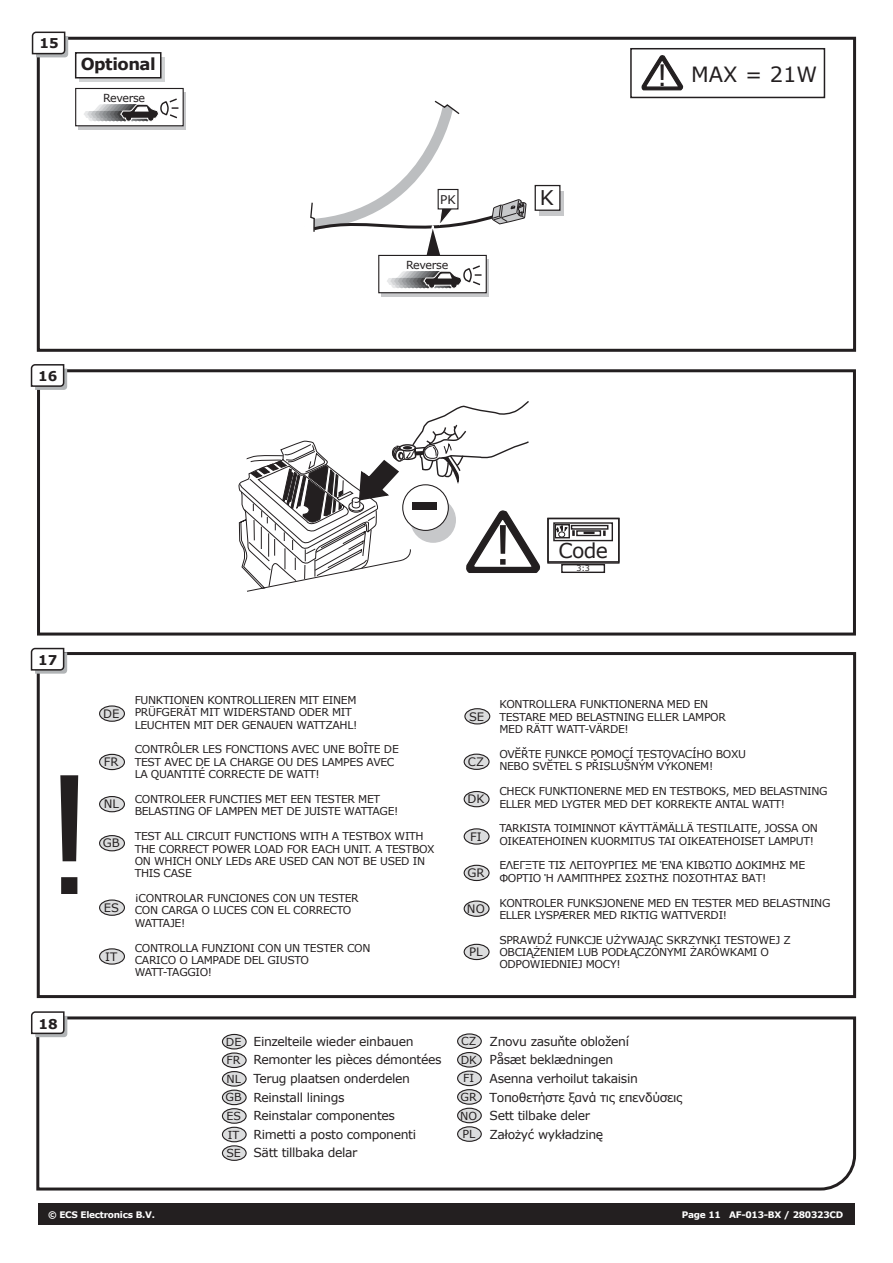
<style>
.page{position:relative;width:893px;height:1263px;background:#fff}
.page>*{position:absolute;margin:0;border:0;box-sizing:border-box;transform-origin:0 0}
.t1{font:54.45px "Verdana";color:#231f20}
.t2{font:21px "Verdana";color:#231f20}
.t3{font:20.4px "Verdana";color:#231f20}
.t4{font:20.25px "Verdana";color:#231f20}
.t5{font:700 16.5px "Verdana";letter-spacing:-.03em;color:#231f20}
.t6{font:700 13.5px "Verdana";color:#231f20}
.t7{font:12.45px/18.6px "Verdana";letter-spacing:-.03em;color:#231f20}
.t8{font:12px "Verdana";color:#231f20}
.t9{font:11.7px "Verdana";color:#231f20}
.t10{font:11.1px/18.6px "Verdana";color:#231f20}
.t11{font:11.1px "Verdana";letter-spacing:-.03em;color:#231f20}
.t12{font:10.8px/12.5px "Verdana";letter-spacing:-.03em;color:#231f20}
.t13{font:700 9px "Verdana";letter-spacing:-.03em;color:#fff}
.t14{font:7.95px "Verdana";color:#231f20}
.s1{font-size:29.55px}
</style>
<div class="page">
<div style="left:38px;top:1203px;width:817px;height:21px;background:#231f20"></div>
<div style="left:37px;top:37px;width:819px;height:315px;border:3px solid #231f20"></div>
<svg style="left:31px;top:31px;width:37px;height:26px"></svg>
<svg style="left:60px;top:775px;width:18px;height:119px"></svg>
<div style="left:100px;top:706px;width:24px;height:15px;background:#dcddde;border-radius:50%"></div>
<div style="left:99px;top:705px;width:26px;height:17px;border:1px solid #231f20;border-radius:50%"></div>
<div style="left:100px;top:754px;width:24px;height:15px;background:#dcddde;border-radius:50%"></div>
<div style="left:99px;top:754px;width:26px;height:16px;border:1px solid #231f20;border-radius:50%"></div>
<div style="left:100px;top:796px;width:24px;height:16px;background:#dcddde;border-radius:50%"></div>
<div style="left:99px;top:796px;width:26px;height:16px;border:1px solid #231f20;border-radius:50%"></div>
<div style="left:100px;top:836px;width:24px;height:15px;background:#dcddde;border-radius:50%"></div>
<div style="left:99px;top:835px;width:26px;height:16px;border:1px solid #231f20;border-radius:50%"></div>
<div style="left:100px;top:900px;width:24px;height:15px;background:#dcddde;border-radius:50%"></div>
<div style="left:99px;top:899px;width:26px;height:17px;border:1px solid #231f20;border-radius:50%"></div>
<div style="left:100px;top:949px;width:24px;height:15px;background:#dcddde;border-radius:50%"></div>
<div style="left:99px;top:948px;width:26px;height:17px;border:1px solid #231f20;border-radius:50%"></div>
<div style="left:465px;top:709px;width:25px;height:15px;background:#dcddde;border-radius:50%"></div>
<div style="left:464px;top:708px;width:26px;height:16px;border:1px solid #231f20;border-radius:50%"></div>
<div style="left:464px;top:754px;width:25px;height:15px;background:#dcddde;border-radius:50%"></div>
<div style="left:464px;top:754px;width:26px;height:16px;border:1px solid #231f20;border-radius:50%"></div>
<div style="left:464px;top:791px;width:25px;height:16px;background:#dcddde;border-radius:50%"></div>
<div style="left:464px;top:791px;width:26px;height:16px;border:1px solid #231f20;border-radius:50%"></div>
<div style="left:464px;top:829px;width:25px;height:15px;background:#dcddde;border-radius:50%"></div>
<div style="left:464px;top:828px;width:26px;height:17px;border:1px solid #231f20;border-radius:50%"></div>
<div style="left:464px;top:865px;width:25px;height:15px;background:#dcddde;border-radius:50%"></div>
<div style="left:464px;top:865px;width:26px;height:16px;border:1px solid #231f20;border-radius:50%"></div>
<div style="left:464px;top:901px;width:25px;height:15px;background:#dcddde;border-radius:50%"></div>
<div style="left:464px;top:900px;width:26px;height:17px;border:1px solid #231f20;border-radius:50%"></div>
<div style="left:464px;top:944px;width:25px;height:15px;background:#dcddde;border-radius:50%"></div>
<div style="left:464px;top:944px;width:26px;height:16px;border:1px solid #231f20;border-radius:50%"></div>
<div style="left:37px;top:652px;width:819px;height:346px;border:3px solid #231f20"></div>
<svg style="left:37px;top:369px;width:819px;height:267px"></svg>
<svg style="left:30px;top:364px;width:37px;height:26px"></svg>
<svg style="left:30px;top:647px;width:37px;height:27px"></svg>
<svg style="left:35px;top:1016px;width:822px;height:175px"></svg>
<svg style="left:31px;top:1011px;width:36px;height:26px"></svg>
<svg style="left:381px;top:289px;width:108px;height:7px"></svg>
<div style="left:378px;top:255px;width:109px;height:38px;background:#fff;border:1px solid #231f20"></div>
<svg style="left:310px;top:100px;width:217px;height:189px"></svg>
<svg style="left:78px;top:92px;width:108px;height:38px"></svg>
<div style="left:75px;top:88px;width:109px;height:38px;background:#fff;border:1px solid #231f20"></div>
<svg style="left:84px;top:98px;width:95px;height:24px"></svg>
<div style="left:79px;top:57px;width:85px;height:25px;background:linear-gradient(to right,#d1d3d4,#d1d3d4)"></div>
<div style="left:75px;top:52px;width:87px;height:26px;background:#fff;border:2px solid #231f20"></div>
<div style="left:630px;top:48px;width:195px;height:50px;border:2px solid #231f20"></div>
<svg style="left:641px;top:55px;width:43px;height:36px"></svg>
<div style="left:539px;top:191px;width:25px;height:25px;background:#c7c8ca"></div>
<div style="left:535px;top:185px;width:25px;height:26px;background:#fff;border:1px solid #231f20"></div>
<p class="t6" style="left:39px;top:34px;width:21px">15</p>
<h3 class="t5" style="left:81px;top:53px;width:77px">Optional</h3>
<h2 class="t2" style="left:656px;top:60px;width:162px"><span class="s1">!</span> MAX = 21W</h2>
<p class="t11" style="left:103px;top:90px;width:44px">Reverse</p>
<p class="t8" style="left:440px;top:191px;width:17px">PK</p>
<p class="t11" style="left:406px;top:257px;width:44px">Reverse</p>
<h3 class="t4" style="left:540px;top:183px;width:16px">K</h3>
<p class="t6" style="left:38px;top:367px;width:21px">16</p>
<p class="t6" style="left:38px;top:651px;width:21px">17</p>
<p class="t6" style="left:38px;top:1014px;width:21px">18</p>
<h1 class="t1" style="left:492px;top:507px;width:23px">!</h1>
<h3 class="t3" style="left:558px;top:536px;width:51px">Code</h3>
<p class="t14" style="left:577px;top:563px;width:15px">3:3</p>
<p class="t9" style="left:103px;top:705px;width:18px">DE</p>
<p class="t9" style="left:104px;top:754px;width:16px">FR</p>
<p class="t9" style="left:104px;top:796px;width:17px">NL</p>
<p class="t9" style="left:103px;top:835px;width:18px">GB</p>
<p class="t9" style="left:104px;top:900px;width:17px">ES</p>
<p class="t9" style="left:105px;top:948px;width:14px">IT</p>
<p class="t12" style="left:135px;top:694px;width:224px">FUNKTIONEN KONTROLLIEREN MIT EINEM<br>PRÜFGERÄT MIT WIDERSTAND ODER MIT<br>LEUCHTEN MIT DER GENAUEN WATTZAHL!</p>
<p class="t12" style="left:135px;top:743px;width:266px">CONTRÔLER LES FONCTIONS AVEC UNE BOÎTE DE<br>TEST AVEC DE LA CHARGE OU DES LAMPES AVEC<br>LA QUANTITÉ CORRECTE DE WATT!</p>
<p class="t12" style="left:135px;top:793px;width:265px">CONTROLEER FUNCTIES MET EEN TESTER MET<br>BELASTING OF LAMPEN MET DE JUISTE WATTAGE!</p>
<p class="t12" style="left:135px;top:830px;width:301px">TEST ALL CIRCUIT FUNCTIONS WITH A TESTBOX WITH THE CORRECT POWER LOAD FOR EACH UNIT. A TESTBOX ON WHICH ONLY LEDs ARE USED CAN NOT BE USED IN THIS CASE</p>
<p class="t12" style="left:135px;top:892px;width:226px">¡CONTROLAR FUNCIONES CON UN TESTER<br>CON CARGA O LUCES CON EL CORRECTO<br>WATTAJE!</p>
<p class="t12" style="left:135px;top:941px;width:237px">CONTROLLA FUNZIONI CON UN TESTER CON<br>CARICO O LAMPADE DEL GIUSTO<br>WATT-TAGGIO!</p>
<p class="t9" style="left:469px;top:708px;width:17px">SE</p>
<p class="t9" style="left:468px;top:754px;width:18px">CZ</p>
<p class="t9" style="left:467px;top:791px;width:19px">DK</p>
<p class="t9" style="left:470px;top:828px;width:13px">FI</p>
<p class="t9" style="left:467px;top:865px;width:19px">GR</p>
<p class="t9" style="left:467px;top:901px;width:19px">NO</p>
<p class="t9" style="left:469px;top:944px;width:15px">PL</p>
<p class="t12" style="left:499px;top:698px;width:228px">KONTROLLERA FUNKTIONERNA MED EN<br>TESTARE MED BELASTNING ELLER LAMPOR<br>MED RÄTT WATT-VÄRDE!</p>
<p class="t12" style="left:499px;top:748px;width:248px">OVĔŘTE FUNKCE POMOCÍ TESTOVACÍHO BOXU<br>NEBO SVĔTEL S PŘISLUŠNÝM VÝKONEM!</p>
<p class="t12" style="left:499px;top:785px;width:330px">CHECK FUNKTIONERNE MED EN TESTBOKS, MED BELASTNING<br>ELLER MED LYGTER MED DET KORREKTE ANTAL WATT!</p>
<p class="t12" style="left:499px;top:822px;width:320px">TARKISTA TOIMINNOT KÄYTTÄMÄLLÄ TESTILAITE, JOSSA ON<br>OIKEATEHOINEN KUORMITUS TAI OIKEATEHOISET LAMPUT!</p>
<p class="t12" style="left:499px;top:859px;width:307px">ΕΛΕΓΞΤΕ ΤΙΣ ΛΕΙΤΟΥΡΓΙΕΣ ΜΕ ΈΝΑ ΚΙΒΩΤΙΟ ΔΟΚΙΜΗΣ ΜΕ<br>ΦΟΡΤΙΟ Ή ΛΑΜΠΤΗΡΕΣ ΣΩΣΤΗΣ ΠΟΣΟΤΗΤΑΣ ΒΑΤ!</p>
<p class="t12" style="left:499px;top:896px;width:333px">KONTROLER FUNKSJONENE MED EN TESTER MED BELASTNING<br>ELLER LYSPÆRER MED RIKTIG WATTVERDI!</p>
<p class="t12" style="left:499px;top:933px;width:293px">SPRAWDŹ FUNKCJE UŻYWAJĄC SKRZYNKI TESTOWEJ Z<br>OBCIĄŻENIEM LUB PODŁĄCZONYMI ŻARÓWKAMI O<br>ODPOWIEDNIEJ MOCY!</p>
<p class="t7" style="left:254px;top:1032px;width:190px">Einzelteile wieder einbauen<br>Remonter les pièces démontées<br>Terug plaatsen onderdelen<br>Reinstall linings<br>Reinstalar componentes<br>Rimetti a posto componenti<br>Sätt tillbaka delar</p>
<p class="t7" style="left:490px;top:1032px;width:194px">Znovu zasuňte obložení<br>Påsæt beklædningen<br>Asenna verhoilut takaisin<br>Τοποθετήστε ξανά τις επενδύσεις<br>Sett tilbake deler<br>Założyć wykładzinę</p>
<p class="t10" style="left:226px;top:1032px;width:18px">DE<br>FR<br>NL<br>GB<br>ES<br>IT<br>SE</p>
<p class="t10" style="left:460px;top:1032px;width:18px">CZ<br>DK<br>FI<br>GR<br>NO<br>PL</p>
<p class="t13" style="left:48px;top:1208px;width:108px">© ECS Electronics B.V.</p>
<p class="t13" style="left:682px;top:1208px;width:163px">Page 11 AF-013-BX / 280323CD</p>
</div>
